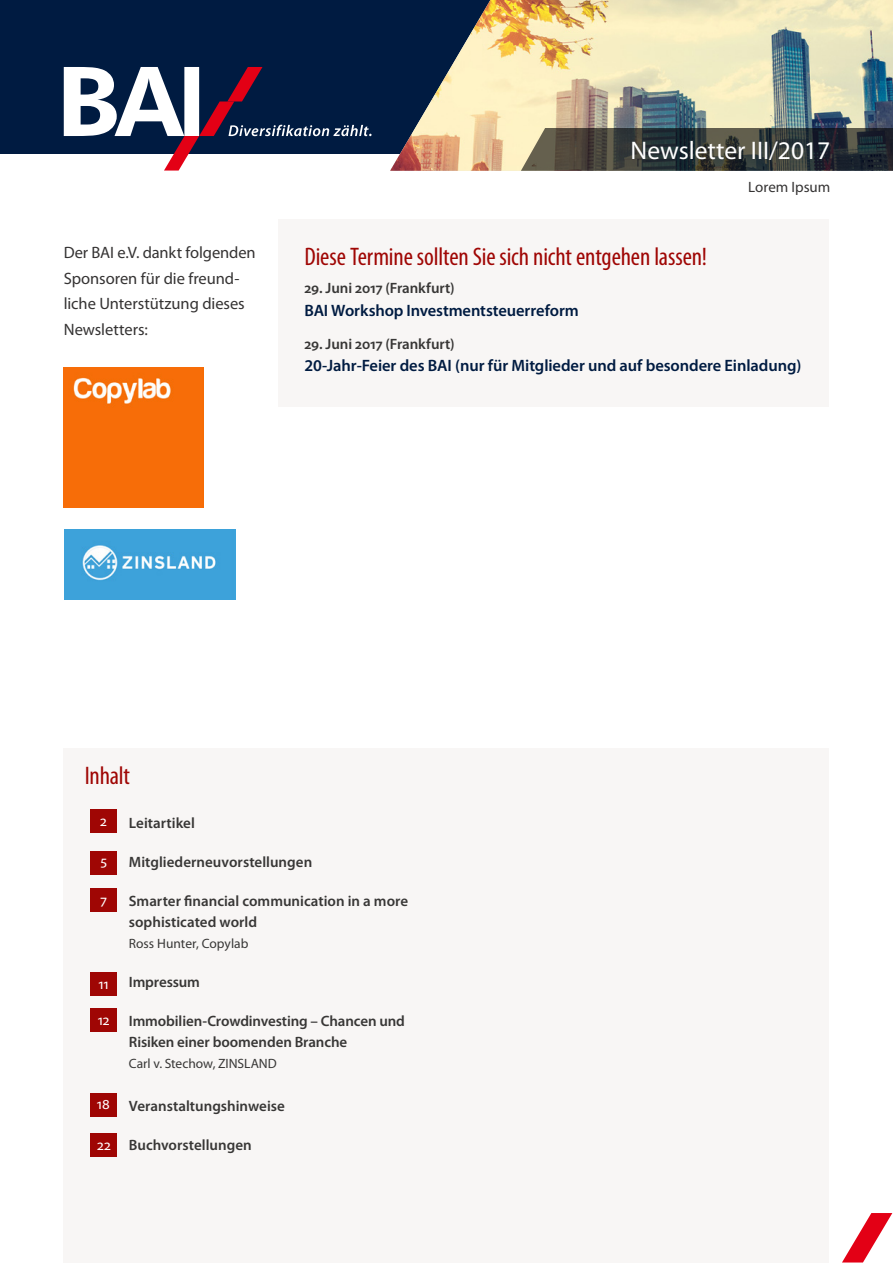
<style>
.page{position:relative;width:893px;height:1263px;background:#fff}
.page>*{position:absolute;margin:0;border:0;box-sizing:border-box;transform-origin:0 0}
.t1{font:condensed 25.5px "Myriad Pro";letter-spacing:-.005em;color:#9f0604}
.t2{font:25.5px "Myriad Pro";color:#fff}
.Fließtext{font:600 16.5px "Myriad Pro";letter-spacing:-.005em;color:#001b41}
.t3{font:16.5px/25.5px "Myriad Pro";letter-spacing:-.005em;color:#353333}
.t4{font:600 15px/21px "Myriad Pro";color:#383736}
.t5{font:15px "Myriad Pro";letter-spacing:-.015em;color:#fff}
.t6{font:15px "Myriad Pro";color:#353333}
.t7{font:13.5px "Myriad Pro";color:#383736}
</style>
<div class="page">
<svg style="left:842px;top:1213px;width:50px;height:49px"></svg>
<div style="left:279px;top:219px;width:550px;height:187px;background:#f8f6f5"></div>
<div style="left:64px;top:748px;width:765px;height:515px;background:#f8f6f5"></div>
<div style="left:90px;top:851px;width:27px;height:23px;background:#9f0604"></div>
<div style="left:90px;top:810px;width:27px;height:23px;background:#9f0604"></div>
<div style="left:90px;top:1008px;width:27px;height:24px;background:#9f0604"></div>
<div style="left:90px;top:888px;width:27px;height:24px;background:#9f0604"></div>
<div style="left:64px;top:368px;width:139px;height:139px;background:#f76d08"></div>
<img style="left:64px;top:529px;width:172px;height:71px">
<div style="left:91px;top:1133px;width:26px;height:23px;background:#9f0604"></div>
<div style="left:90px;top:1094px;width:27px;height:23px;background:#9f0604"></div>
<div style="left:90px;top:972px;width:27px;height:24px;background:#9f0604"></div>
<div style="left:0;top:0;width:893px;height:153px;background:#001b41"></div>
<img style="left:390px;top:0;width:503px;height:171px">
<svg style="left:521px;top:128px;width:372px;height:43px;background:#3f423e"></svg>
<svg style="left:64px;top:67px;width:308px;height:104px"></svg>
<p class="t3" style="left:64px;top:239px;width:193px">Der BAI e.V. dankt folgenden<br>Sponsoren für die freund&shy;liche Unterstützung dieses<br>Newsletters:</p>
<p class="t2" style="left:631px;top:135px;width:201px">Newsletter III/2017</p>
<p class="t6" style="left:748px;top:178px;width:84px">Lorem Ipsum</p>
<p class="t1" style="left:304px;top:241px;width:404px">Diese Termine sollten Sie sich nicht entgehen lassen!</p>
<p class="t4" style="left:304px;top:277px;width:152px">29. Juni 2017 (Frankfurt)</p>
<p class="Fließtext" style="left:304px;top:300px;width:276px">BAI Workshop Investmentsteuerreform</p>
<p class="t4" style="left:304px;top:333px;width:152px">29. Juni 2017 (Frankfurt)</p>
<p class="Fließtext" style="left:304px;top:355px;width:498px">20-Jahr-Feier des BAI (nur für Mitglieder und auf besondere Einladung)</p>
<p class="t1" style="left:85px;top:760px;width:47px">Inhalt</p>
<p class="t5" style="left:100px;top:812px;width:8px">2</p>
<p class="t5" style="left:100px;top:852px;width:8px">5</p>
<p class="t5" style="left:100px;top:891px;width:8px">7</p>
<p class="t5" style="left:98px;top:974px;width:12px">11</p>
<p class="t5" style="left:98px;top:1011px;width:13px">12</p>
<p class="t5" style="left:97px;top:1095px;width:14px">18</p>
<p class="t5" style="left:97px;top:1135px;width:15px">22</p>
<p class="t4" style="left:129px;top:812px;width:68px">Leitartikel</p>
<p class="t4" style="left:129px;top:851px;width:185px">Mitgliederneuvorstellungen</p>
<p class="t4" style="left:129px;top:890px;width:281px">Smarter financial communication in a more sophisticated world</p>
<p class="t7" style="left:129px;top:935px;width:121px">Ross Hunter, Copylab</p>
<p class="t4" style="left:129px;top:971px;width:73px">Impressum</p>
<p class="t4" style="left:129px;top:1010px;width:278px">Immobilien-Crowdinvesting – Chancen und<br>Risiken einer boomenden Branche</p>
<p class="t7" style="left:129px;top:1055px;width:150px">Carl v. Stechow, ZINSLAND</p>
<p class="t4" style="left:129px;top:1095px;width:158px">Veranstaltungshinweise</p>
<p class="t4" style="left:129px;top:1134px;width:125px">Buchvorstellungen</p>
</div>
